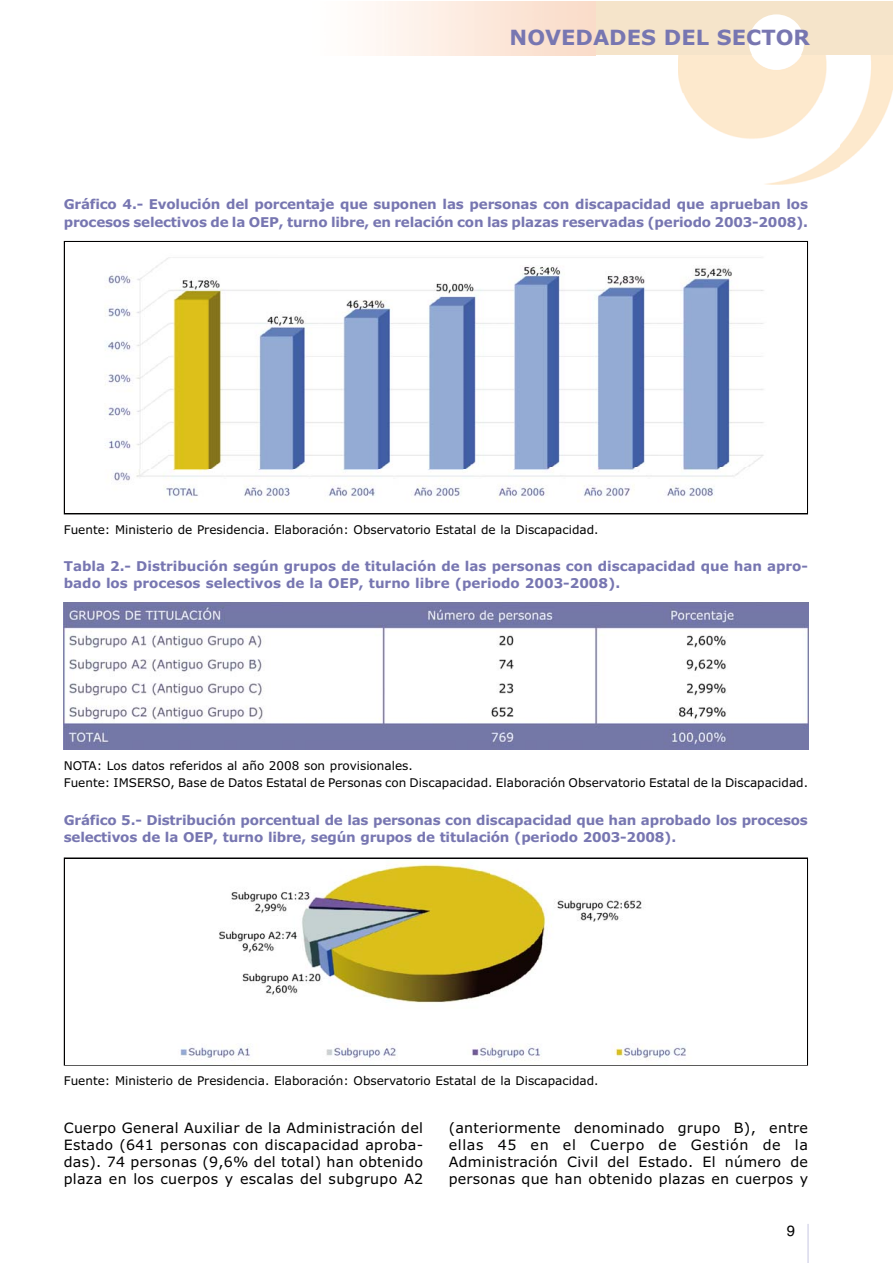
<style>
.page{position:relative;width:893px;height:1263px;background:#fff}
.page>*{position:absolute;margin:0;border:0;box-sizing:border-box;transform-origin:0 0}
.t1{font:700 21px "Verdana";color:#7776b1}
.t2{font:15px "Helvetica";color:#010000}
.t3{font:14.25px/17.1px "Verdana";letter-spacing:.02em;color:#010000;text-align:justify}
.t4{font:700 13.5px/17.1px "Verdana";letter-spacing:-.015em;color:#7776b1}
.t5{font:12px/17.1px "Verdana";color:#010000}
</style>
<div class="page">
<img style="left:678px;top:55px;width:214px;height:130px">
<div style="left:595px;top:2px;width:297px;height:53px;background:#f5e4ca"></div>
<div style="left:748px;top:14px;width:56px;height:56px;background:#fff;border-radius:50%"></div>
<hr style="left:807px;top:1224px;width:1px;height:39px;background:#c7c7e2">
<img style="left:105px;top:257px;width:659px;height:245px">
<img style="left:180px;top:864px;width:506px;height:196px">
<img style="left:64px;top:602px;width:744px;height:147px">
<h1 class="t1" style="left:509px;top:29px;width:302px">NOVEDADES DEL SECTOR</h1>
<p class="t4" style="left:64px;top:197px;width:745px">Gráfico 4.- Evolución del porcentaje que suponen las personas con discapacidad que aprueban los procesos selectivos de la OEP, turno libre, en relación con las plazas reservadas (periodo 2003-2008).</p>
<p class="t5" style="left:64px;top:522px;width:536px">Fuente: Ministerio de Presidencia. Elaboración: Observatorio Estatal de la Discapacidad.</p>
<p class="t4" style="left:64px;top:559px;width:745px">Tabla 2.- Distribución según grupos de titulación de las personas con discapacidad que han apro&shy;bado los procesos selectivos de la OEP, turno libre (periodo 2003-2008).</p>
<p class="t5" style="left:64px;top:758px;width:745px">NOTA: Los datos referidos al año 2008 son provisionales.<br>Fuente: IMSERSO, Base de Datos Estatal de Personas con Discapacidad. Elaboración Observatorio Estatal de la Discapacidad.</p>
<p class="t4" style="left:64px;top:813px;width:745px">Gráfico 5.- Distribución porcentual de las personas con discapacidad que han aprobado los procesos selectivos de la OEP, turno libre, según grupos de titulación (periodo 2003-2008).</p>
<p class="t5" style="left:64px;top:1074px;width:536px">Fuente: Ministerio de Presidencia. Elaboración: Observatorio Estatal de la Discapacidad.</p>
<p class="t3" style="left:64px;top:1120px;width:361px">Cuerpo General Auxiliar de la Administración del Estado (641 personas con discapacidad aproba&shy;das). 74 personas (9,6% del total) han obtenido plaza en los cuerpos y escalas del subgrupo A2</p>
<p class="t3" style="left:448px;top:1120px;width:361px">(anteriormente denominado grupo B), entre ellas 45 en el Cuerpo de Gestión de la Administración Civil del Estado. El número de personas que han obtenido plazas en cuerpos y</p>
<p class="t2" style="left:786px;top:1225px;width:10px">9</p>
</div>
